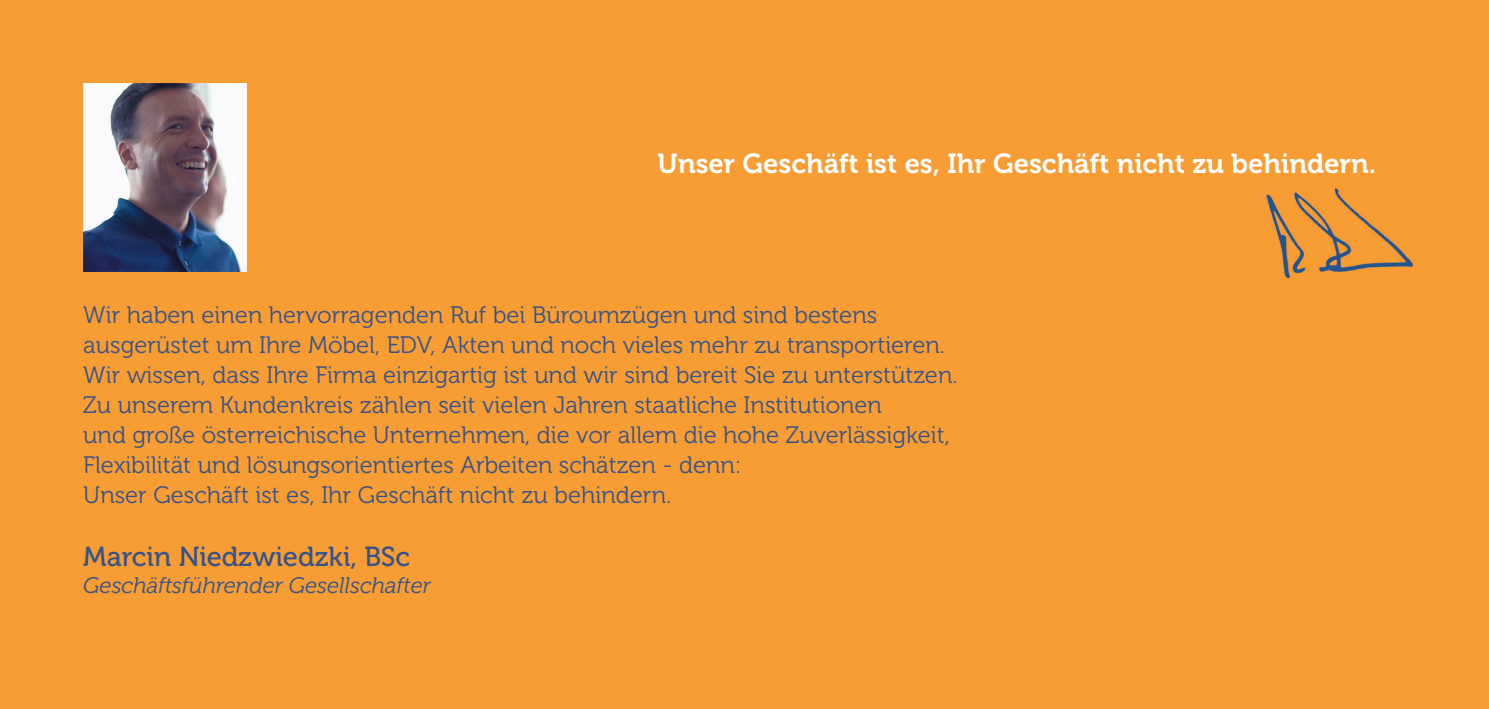
<style>
.page{position:relative;width:1489px;height:709px;background:#fff}
.page>*{position:absolute;margin:0;border:0;box-sizing:border-box;transform-origin:0 0}
.t1{font:27.5px "Museo 700";color:#fff}
.t2{font:27.5px "Museo 500";color:#35538a}
.t3{font:23.75px/30px "Museo 300";color:#35538a}
.t4{font:italic 22.5px "Museo 300";color:#35538a}
</style>
<div class="page">
<div style="left:0;top:0;width:1488px;height:709px;background:#f89d33"></div>
<img style="left:83px;top:83px;width:163px;height:188px">
<img style="left:1266px;top:188px;width:148px;height:91px">
<p class="t1" style="left:657px;top:148px;width:720px">Unser Geschäft ist es, Ihr Geschäft nicht zu behindern.</p>
<p class="t3" style="left:83px;top:300px;width:875px">Wir haben einen hervorragenden Ruf bei Büroumzügen und sind bestens ausgerüstet um Ihre Möbel, EDV, Akten und noch vieles mehr zu transportieren.<br>Wir wissen, dass Ihre Firma einzigartig ist und wir sind bereit Sie zu unterstützen.<br>Zu unserem Kundenkreis zählen seit vielen Jahren staatliche Institutionen<br>und große österreichische Unternehmen, die vor allem die hohe Zuverlässigkeit, Flexibilität und lösungsorientiertes Arbeiten schätzen - denn:<br>Unser Geschäft ist es, Ihr Geschäft nicht zu behindern.</p>
<p class="t2" style="left:83px;top:541px;width:328px">Marcin Niedzwiedzki, BSc</p>
<p class="t4" style="left:83px;top:572px;width:349px">Geschäftsführender Gesellschafter</p>
</div>
